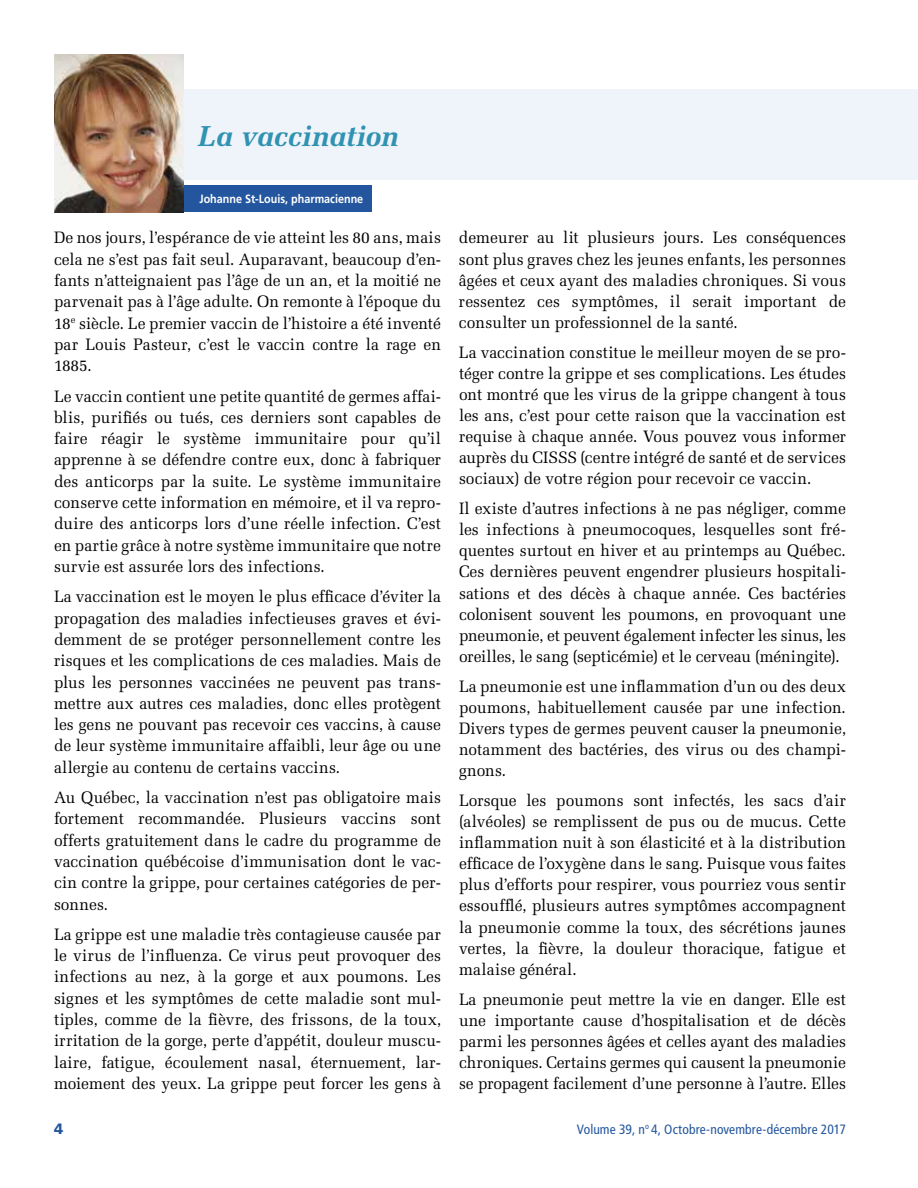
<style>
.page{position:relative;width:918px;height:1188px;background:#fff}
.page>*{position:absolute;margin:0;border:0;box-sizing:border-box;transform-origin:0 0}
.t1{font:italic 700 28.8px "Melior";letter-spacing:-.01em;color:#3192b2}
.t2{font:16.5px/21.3px "Melior";color:#000;text-align:justify;scale:.95 1}
.t3{font:900 15px "Frutiger";color:#23569f}
.t4{font:condensed 13.5px "Frutiger";letter-spacing:.01em;color:#23569f}
.t5{font:700 12px "Frutiger LT Std";color:#fff;scale:.9 1}
</style>
<div class="page">
<div style="left:54px;top:89px;width:864px;height:91px;background:#eef4f9"></div>
<div style="left:56px;top:185px;width:316px;height:27px;background:#23569f"></div>
<img style="left:54px;top:54px;width:130px;height:158px">
<h1 class="t1" style="left:198px;top:118px;width:203px">La vaccination</h1>
<p class="t5" style="left:200px;top:192px;width:184px">Johanne St-Louis, pharmacienne</p>
<p class="t2" style="left:54px;top:227px;width:409px">De nos jours, l’espérance de vie atteint les 80 ans, mais cela ne s’est pas fait seul. Auparavant, beaucoup d’en&shy;fants n’atteignaient pas l’âge de un an, et la moitié ne parvenait pas à l’âge adulte. On remonte à l’époque du 18<sup>e</sup> siècle. Le premier vaccin de l’histoire a été inventé par Louis Pasteur, c’est le vaccin contre la rage en 1885.</p>
<p class="t2" style="left:54px;top:385px;width:409px">Le vaccin contient une petite quantité de germes affai&shy;blis, purifiés ou tués, ces derniers sont capables de faire réagir le système immunitaire pour qu’il apprenne à se défendre contre eux, donc à fabriquer des anticorps par la suite. Le système immunitaire conserve cette information en mémoire, et il va repro&shy;duire des anticorps lors d’une réelle infection. C’est en partie grâce à notre système immunitaire que notre survie est assurée lors des infections.</p>
<p class="t2" style="left:54px;top:586px;width:409px">La vaccination est le moyen le plus efficace d’éviter la propagation des maladies infectieuses graves et évi&shy;demment de se protéger personnellement contre les risques et les complications de ces maladies. Mais de plus les personnes vaccinées ne peuvent pas trans&shy;mettre aux autres ces maladies, donc elles protègent les gens ne pouvant pas recevoir ces vaccins, à cause de leur système immunitaire affaibli, leur âge ou une allergie au contenu de certains vaccins.</p>
<p class="t2" style="left:54px;top:787px;width:409px">Au Québec, la vaccination n’est pas obligatoire mais fortement recommandée. Plusieurs vaccins sont offerts gratuitement dans le cadre du programme de vaccination québécoise d’immunisation dont le vac&shy;cin contre la grippe, pour certaines catégories de per&shy;sonnes.</p>
<p class="t2" style="left:54px;top:923px;width:409px">La grippe est une maladie très contagieuse causée par le virus de l’influenza. Ce virus peut provoquer des infections au nez, à la gorge et aux poumons. Les signes et les symptômes de cette maladie sont mul&shy;tiples, comme de la fièvre, des frissons, de la toux, irritation de la gorge, perte d’appétit, douleur muscu&shy;laire, fatigue, écoulement nasal, éternuement, lar&shy;moiement des yeux. La grippe peut forcer les gens à</p>
<p class="t2" style="left:459px;top:227px;width:409px">demeurer au lit plusieurs jours. Les conséquences sont plus graves chez les jeunes enfants, les personnes âgées et ceux ayant des maladies chroniques. Si vous ressentez ces symptômes, il serait important de consulter un professionnel de la santé.</p>
<p class="t2" style="left:459px;top:342px;width:409px">La vaccination constitue le meilleur moyen de se pro&shy;téger contre la grippe et ses complications. Les études ont montré que les virus de la grippe changent à tous les ans, c’est pour cette raison que la vaccination est requise à chaque année. Vous pouvez vous informer auprès du CISSS (centre intégré de santé et de services sociaux) de votre région pour recevoir ce vaccin.</p>
<p class="t2" style="left:459px;top:498px;width:409px">Il existe d’autres infections à ne pas négliger, comme les infections à pneumocoques, lesquelles sont fré&shy;quentes surtout en hiver et au printemps au Québec.<br>Ces dernières peuvent engendrer plusieurs hospitali&shy;sations et des décès à chaque année. Ces bactéries colonisent souvent les poumons, en provoquant une pneumonie, et peuvent également infecter les sinus, les oreilles, le sang (septicémie) et le cerveau (méningite).</p>
<p class="t2" style="left:459px;top:676px;width:409px">La pneumonie est une inflammation d’un ou des deux poumons, habituellement causée par une infection.<br>Divers types de germes peuvent causer la pneumonie, notamment des bactéries, des virus ou des champi&shy;gnons.</p>
<p class="t2" style="left:459px;top:790px;width:409px">Lorsque les poumons sont infectés, les sacs d’air (alvéoles) se remplissent de pus ou de mucus. Cette inflammation nuit à son élasticité et à la distribution efficace de l’oxygène dans le sang. Puisque vous faites plus d’efforts pour respirer, vous pourriez vous sentir essoufflé, plusieurs autres symptômes accompagnent la pneumonie comme la toux, des sécrétions jaunes vertes, la fièvre, la douleur thoracique, fatigue et malaise général.</p>
<p class="t2" style="left:459px;top:988px;width:409px">La pneumonie peut mettre la vie en danger. Elle est une importante cause d’hospitalisation et de décès parmi les personnes âgées et celles ayant des maladies chroniques. Certains germes qui causent la pneumonie se propagent facilement d’une personne à l’autre. Elles</p>
<p class="t3" style="left:54px;top:1120px;width:11px">4</p>
<p class="t4" style="left:577px;top:1121px;width:271px">Volume 39, n<sup>o</sup> 4, Octobre-novembre-décembre 2017</p>
</div>
